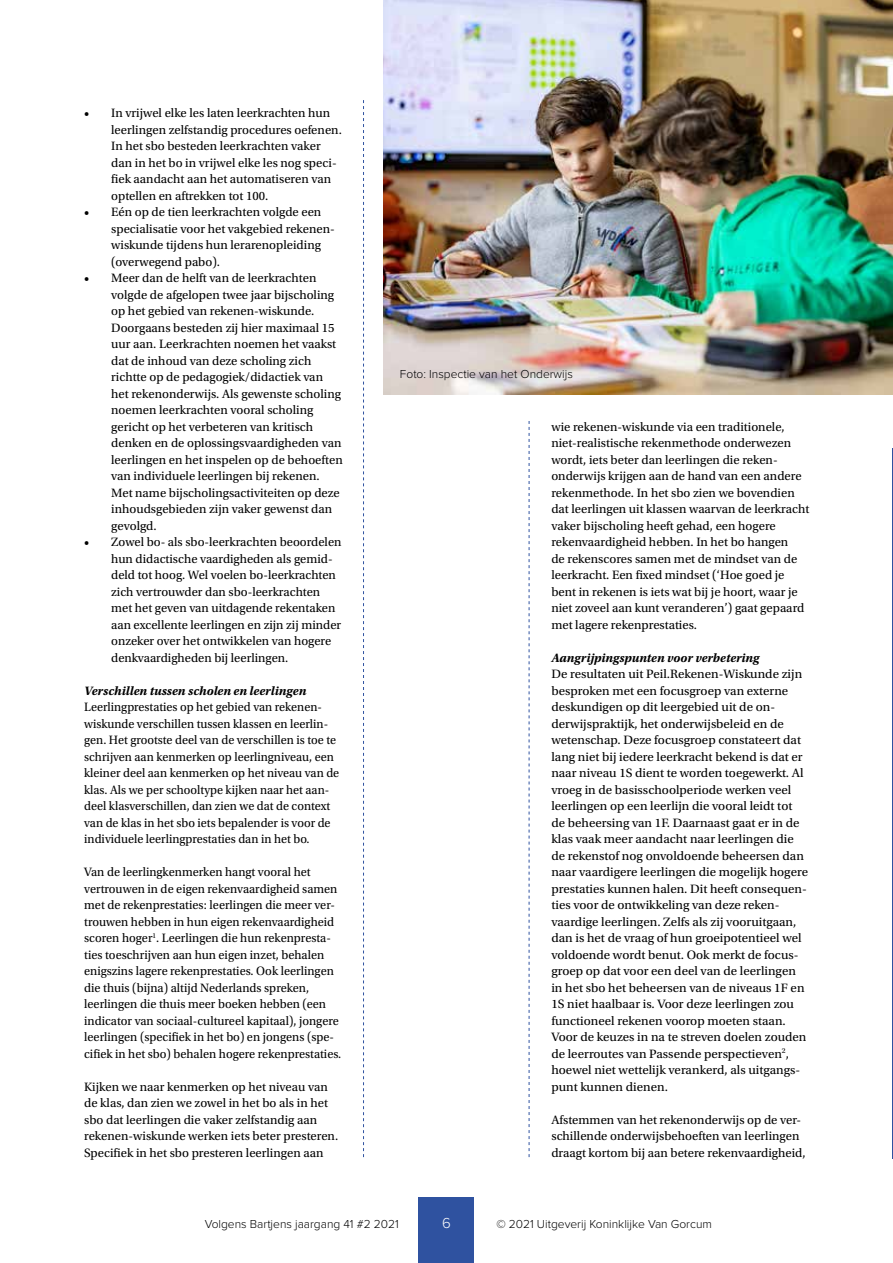
<style>
.page{position:relative;width:893px;height:1263px;background:#fff}
.page>*{position:absolute;margin:0;border:0;box-sizing:border-box;transform-origin:0 0}
.t1{font:300 15px "Proxima Nova";color:#fff}
.t2{font:12.75px/16.5px "Utopia Std";color:#000}
.t3{font:12.75px/16.5px "Utopia Std";color:#000;scale:.96 1}
.t4{font:italic 700 12.75px "Utopia Std";color:#000}
.t5{font:300 12px "Proxima Nova";color:#000}
</style>
<div class="page">
<img style="left:384px;top:0;width:509px;height:395px">
<svg style="left:363px;top:100px;width:1px;height:1057px"></svg>
<svg style="left:529px;top:421px;width:1px;height:736px"></svg>
<hr style="left:892px;top:448px;width:1px;height:710px;background:#2f52a0">
<div style="left:419px;top:1197px;width:55px;height:66px;background:#2f52a0"></div>
<p class="t2" style="left:111px;top:105px;width:232px;text-indent:-27px">• In vrijwel elke les laten leerkrachten hun leerlingen zelfstandig procedures oefenen.<br>In het sbo besteden leerkrachten vaker dan in het bo in vrijwel elke les nog speci&shy;fiek aandacht aan het automatiseren van optellen en aftrekken tot 100.</p>
<p class="t2" style="left:111px;top:204px;width:225px;text-indent:-27px">• Eén op de tien leerkrachten volgde een specialisatie voor het vakgebied rekenen&shy;wiskunde tijdens hun lerarenopleiding (overwegend pabo).</p>
<p class="t2" style="left:111px;top:270px;width:233px;text-indent:-27px">• Meer dan de helft van de leerkrachten volgde de afgelopen twee jaar bijscholing op het gebied van rekenen-wiskunde.<br>Doorgaans besteden zij hier maximaal 15 uur aan. Leerkrachten noemen het vaakst dat de inhoud van deze scholing zich richtte op de pedagogiek/didactiek van het rekenonderwijs. Als gewenste scholing noemen leerkrachten vooral scholing gericht op het verbeteren van kritisch denken en de oplossingsvaardigheden van leerlingen en het inspelen op de behoeften van individuele leerlingen bij rekenen.<br>Met name bijscholingsactiviteiten op deze inhoudsgebieden zijn vaker gewenst dan gevolgd.</p>
<p class="t2" style="left:111px;top:534px;width:232px;text-indent:-27px">• Zowel bo- als sbo-leerkrachten beoordelen hun didactische vaardigheden als gemid&shy;deld tot hoog. Wel voelen bo-leerkrachten zich vertrouwder dan sbo-leerkrachten met het geven van uitdagende rekentaken aan excellente leerlingen en zijn zij minder onzeker over het ontwikkelen van hogere denkvaardigheden bij leerlingen.</p>
<p class="t4" style="left:84px;top:683px;width:224px">Verschillen tussen scholen en leerlingen</p>
<p class="t3" style="left:84px;top:699px;width:267px">Leerlingprestaties op het gebied van rekenen&shy;wiskunde verschillen tussen klassen en leerlin&shy;gen. Het grootste deel van de verschillen is toe te schrijven aan kenmerken op leerlingniveau, een kleiner deel aan kenmerken op het niveau van de klas. Als we per schooltype kijken naar het aan&shy;deel klasverschillen, dan zien we dat de context van de klas in het sbo iets bepalender is voor de individuele leerlingprestaties dan in het bo.</p>
<p class="t2" style="left:84px;top:864px;width:259px">Van de leerlingkenmerken hangt vooral het vertrouwen in de eigen rekenvaardigheid samen met de rekenprestaties: leerlingen die meer ver&shy;trouwen hebben in hun eigen rekenvaardigheid scoren hoger<sup>1</sup>. Leerlingen die hun rekenpresta&shy;ties toeschrijven aan hun eigen inzet, behalen enigszins lagere rekenprestaties. Ook leerlingen die thuis (bijna) altijd Nederlands spreken, leerlingen die thuis meer boeken hebben (een indicator van sociaal-cultureel kapitaal), jongere leerlingen (specifiek in het bo) en jongens (spe&shy;cifiek in het sbo) behalen hogere rekenprestaties.</p>
<p class="t2" style="left:84px;top:1078px;width:256px">Kijken we naar kenmerken op het niveau van de klas, dan zien we zowel in het bo als in het sbo dat leerlingen die vaker zelfstandig aan rekenen-wiskunde werken iets beter presteren.<br>Specifiek in het sbo presteren leerlingen aan</p>
<p class="t5" style="left:400px;top:369px;width:174px">Foto: Inspectie van het Onderwijs</p>
<p class="t2" style="left:551px;top:418px;width:259px">wie rekenen-wiskunde via een traditionele, niet-realistische rekenmethode onderwezen wordt, iets beter dan leerlingen die reken&shy;onderwijs krijgen aan de hand van een andere rekenmethode. In het sbo zien we bovendien dat leerlingen uit klassen waarvan de leerkracht vaker bijscholing heeft gehad, een hogere rekenvaardigheid hebben. In het bo hangen<br>de rekenscores samen met de mindset van de leerkracht. Een fixed mindset (‘Hoe goed je bent in rekenen is iets wat bij je hoort, waar je niet zoveel aan kunt veranderen’) gaat gepaard met lagere rekenprestaties.</p>
<p class="t4" style="left:551px;top:650px;width:209px">Aangrijpingspunten voor verbetering</p>
<p class="t2" style="left:551px;top:666px;width:258px">De resultaten uit Peil.Rekenen-Wiskunde zijn besproken met een focusgroep van externe deskundigen op dit leergebied uit de on&shy;derwijspraktijk, het onderwijsbeleid en de wetenschap. Deze focusgroep constateert dat lang niet bij iedere leerkracht bekend is dat er naar niveau 1S dient te worden toegewerkt. Al vroeg in de basisschoolperiode werken veel leerlingen op een leerlijn die vooral leidt tot de beheersing van 1F. Daarnaast gaat er in de klas vaak meer aandacht naar leerlingen die de rekenstof nog onvoldoende beheersen dan naar vaardigere leerlingen die mogelijk hogere prestaties kunnen halen. Dit heeft consequen&shy;ties voor de ontwikkeling van deze reken&shy;vaardige leerlingen. Zelfs als zij vooruitgaan, dan is het de vraag of hun groeipotentieel wel voldoende wordt benut. Ook merkt de focus&shy;groep op dat voor een deel van de leerlingen in het sbo het beheersen van de niveaus 1F en 1S niet haalbaar is. Voor deze leerlingen zou functioneel rekenen voorop moeten staan.<br>Voor de keuzes in na te streven doelen zouden de leerroutes van Passende perspectieven<sup>2</sup>, hoewel niet wettelijk verankerd, als uitgangs&shy;punt kunnen dienen.</p>
<p class="t2" style="left:551px;top:1111px;width:256px">Afstemmen van het rekenonderwijs op de ver&shy;schillende onderwijsbehoeften van leerlingen draagt kortom bij aan betere rekenvaardigheid,</p>
<p class="t5" style="left:205px;top:1218px;width:196px">Volgens Bartjens jaargang 41 #2 2021</p>
<p class="t1" style="left:442px;top:1216px;width:10px">6</p>
<p class="t5" style="left:496px;top:1218px;width:217px">© 2021 Uitgeverij Koninklijke Van Gorcum</p>
</div>
